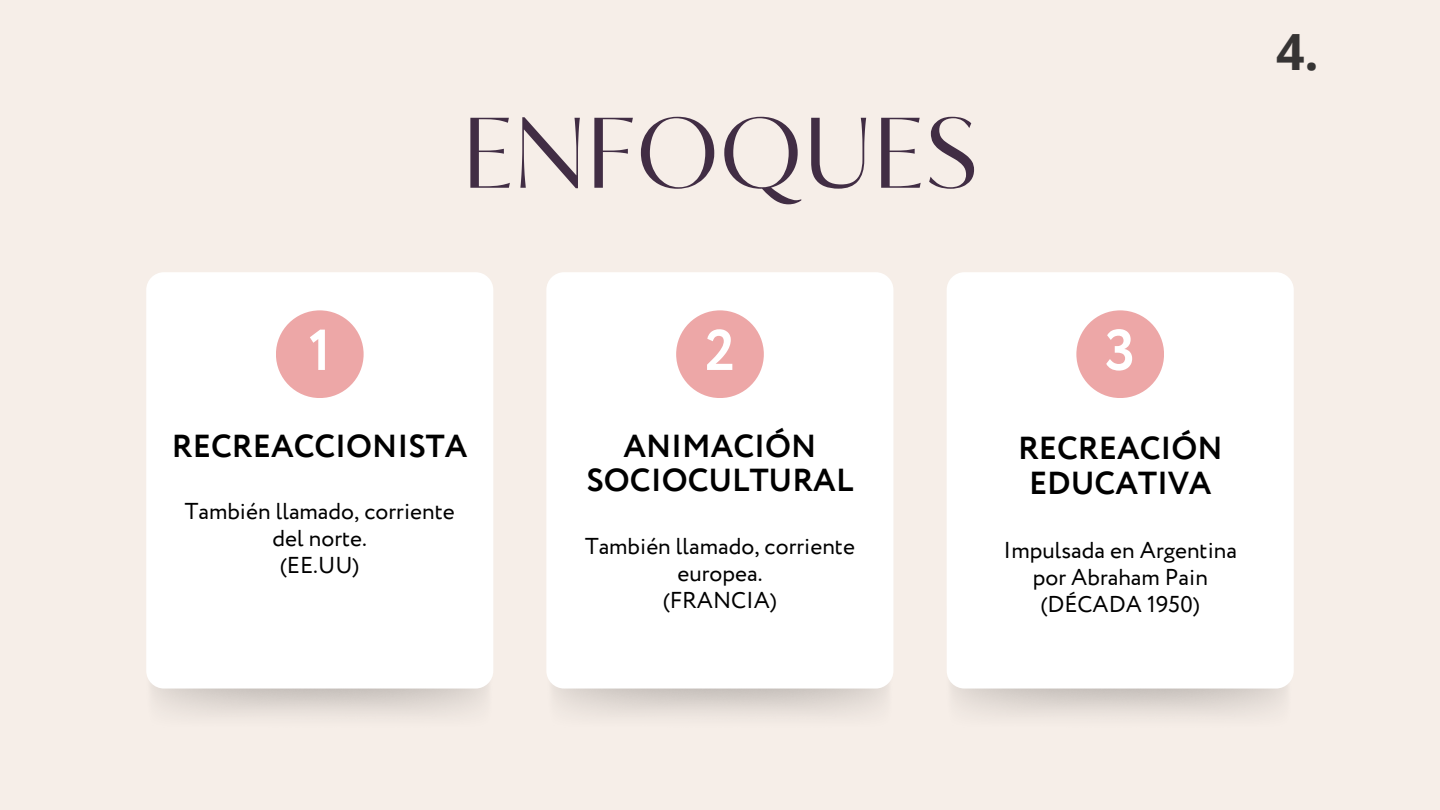
<style>
.page{position:relative;width:1440px;height:810px;background:#f6eee8}
.page>*{position:absolute;margin:0;border:0;box-sizing:border-box;transform-origin:0 0}
.t1{font:100px "Circe Contrast";color:#412d44}
.t2{font:700 57.5px "Circe";color:#fff}
.t3{font:700 50px "Open Sans";color:#363434}
.t4{font:700 31.7px/34.5px "Circe";color:#000;text-align:center}
.t5{font:22.9px/27.2px "Circe";color:#000;text-align:center}
</style>
<div class="page">
<img style="left:151px;top:674px;width:342px;height:41px">
<div style="left:146px;top:272px;width:347px;height:416px;background:#fff;border-radius:18px"></div>
<img style="left:552px;top:674px;width:341px;height:41px">
<div style="left:546px;top:272px;width:347px;height:416px;background:#fff;border-radius:18px"></div>
<img style="left:947px;top:674px;width:340px;height:41px">
<div style="left:947px;top:272px;width:347px;height:416px;background:#fff;border-radius:18px"></div>
<div style="left:276px;top:310px;width:88px;height:88px;background:#eda7a7;border-radius:50%"></div>
<div style="left:676px;top:310px;width:88px;height:88px;background:#eda7a7;border-radius:50%"></div>
<div style="left:1076px;top:310px;width:88px;height:88px;background:#eda7a7;border-radius:50%"></div>
<p class="t1" style="left:462px;top:95px;width:518px">ENFOQUES</p>
<p class="t3" style="left:1276px;top:17px;width:44px">4.</p>
<p class="t2" style="left:309px;top:311px;width:24px">1</p>
<p class="t2" style="left:705px;top:311px;width:32px">2</p>
<p class="t2" style="left:1105px;top:311px;width:32px">3</p>
<h3 class="t4" style="left:172px;top:431px;width:297px">RECREACCIONISTA</h3>
<p class="t5" style="left:185px;top:499px;width:271px">También llamado, corriente del norte.</p>
<p class="t5" style="left:280px;top:553px;width:80px">(EE.UU)</p>
<p class="t4" style="left:586px;top:431px;width:268px">ANIMACIÓN<br>SOCIOCULTURAL</p>
<h3 class="t4" style="left:1018px;top:433px;width:206px">RECREACIÓN<br>EDUCATIVA</h3>
<p class="t5" style="left:585px;top:534px;width:271px">También llamado, corriente europea.</p>
<p class="t5" style="left:663px;top:588px;width:115px">(FRANCIA)</p>
<h3 class="t5" style="left:1004px;top:538px;width:235px">Impulsada en Argentina por Abraham Pain (DÉCADA 1950)</h3>
</div>
